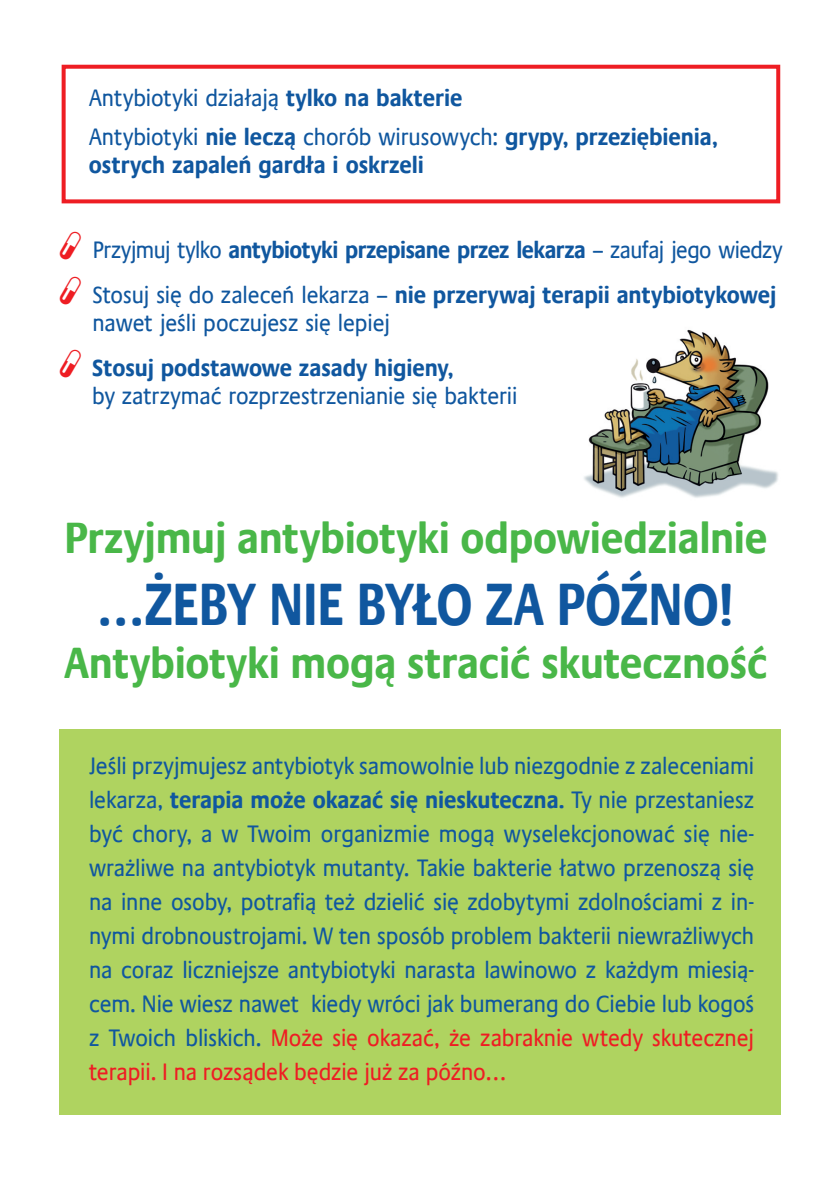
<style>
.page{position:relative;width:840px;height:1193px;background:#fff}
.page>*{position:absolute;margin:0;border:0;box-sizing:border-box;transform-origin:0 0}
.t1{font:700 60px "Praxis Com";letter-spacing:-.005em;color:#10579f;scale:.8 1}
.t2{font:700 44px "Praxis Com";letter-spacing:-.005em;color:#49b748;scale:.9 1}
.t3{font:24px/34px "Praxis Com";letter-spacing:-.005em;color:#10579f;scale:.9 1}
.t4{font:700 24px/45px "Praxis Com";letter-spacing:-.005em;color:#10579f;scale:.88 1}
.t5{font:700 24px/45px "Praxis Com";letter-spacing:-.005em;color:#10579f;scale:.9 1}
.s1{font-weight:700}
.s2{font-family:"kapsulka";font-weight:400;font-size:49.2px;color:#ee1d23}
.s3{font-weight:400}
.s4{color:#ee1d23}
</style>
<div class="page">
<div style="left:59px;top:729px;width:722px;height:386px;background:#afd360"></div>
<img style="left:584px;top:329px;width:194px;height:169px">
<div style="left:62px;top:65px;width:718px;height:138px;background:#fff;border:4px solid #ee1d23"></div>
<p class="t3" style="left:89px;top:78px;width:700px;line-height:39.4px">Antybiotyki działają <span class="s1">tylko na bakterie<br></span>Antybiotyki <span class="s1">nie leczą</span> chorób wirusowych: <span class="s1">grypy, przeziębienia,</span></p>
<p class="t5" style="left:89px;top:142px;width:373px">ostrych zapaleń gardła i oskrzeli</p>
<p class="t4" style="left:49px;top:227px;width:834px"><span class="s2">U</span><span class="s3">Przyjmuj tylko</span> antybiotyki przepisane przez lekarza <span class="s3">– zaufaj jego wiedzy<br></span><span class="s2">U</span><span class="s3">Stosuj się do zaleceń lekarza –</span> nie przerywaj terapii antybiotykowej</p>
<p class="t5" style="left:49px;top:300px;width:450px;text-indent:43px"><span class="s3">nawet jeśli poczujesz się lepiej<br></span><span class="s2">U</span>Stosuj podstawowe zasady higieny,</p>
<p class="t3" style="left:92px;top:379px;width:473px">by zatrzymać rozprzestrzenianie się bakterii</p>
<h2 class="t2" style="left:64px;top:512px;width:782px">Przyjmuj antybiotyki odpowiedzialnie</h2>
<h1 class="t1" style="left:97px;top:569px;width:799px">…ŻEBY NIE BYŁO ZA PÓŹNO!</h1>
<h2 class="t2" style="left:64px;top:636px;width:782px">Antybiotyki mogą stracić skuteczność</h2>
<p class="t3" style="left:89px;top:749px;width:740px;text-align:justify">Jeśli przyjmujesz antybiotyk samowolnie lub niezgodnie z zaleceniami lekarza, <span class="s1">terapia może okazać się nieskuteczna.</span> Ty nie przestaniesz być chory, a w Twoim organizmie mogą wyselekcjonować się nie&shy;wrażliwe na antybiotyk mutanty. Takie bakterie łatwo przenoszą się na inne osoby, potrafią też dzielić się zdobytymi zdolnościami z in&shy;nymi drobnoustrojami. W ten sposób problem bakterii niewrażliwych na coraz liczniejsze antybiotyki narasta lawinowo z każdym miesią&shy;cem. Nie wiesz nawet kiedy wróci jak bumerang do Ciebie lub kogoś z Twoich bliskich. <span class="s4">Może się okazać, że zabraknie wtedy skutecznej terapii. I na rozsądek będzie już za późno…</span></p>
</div>
